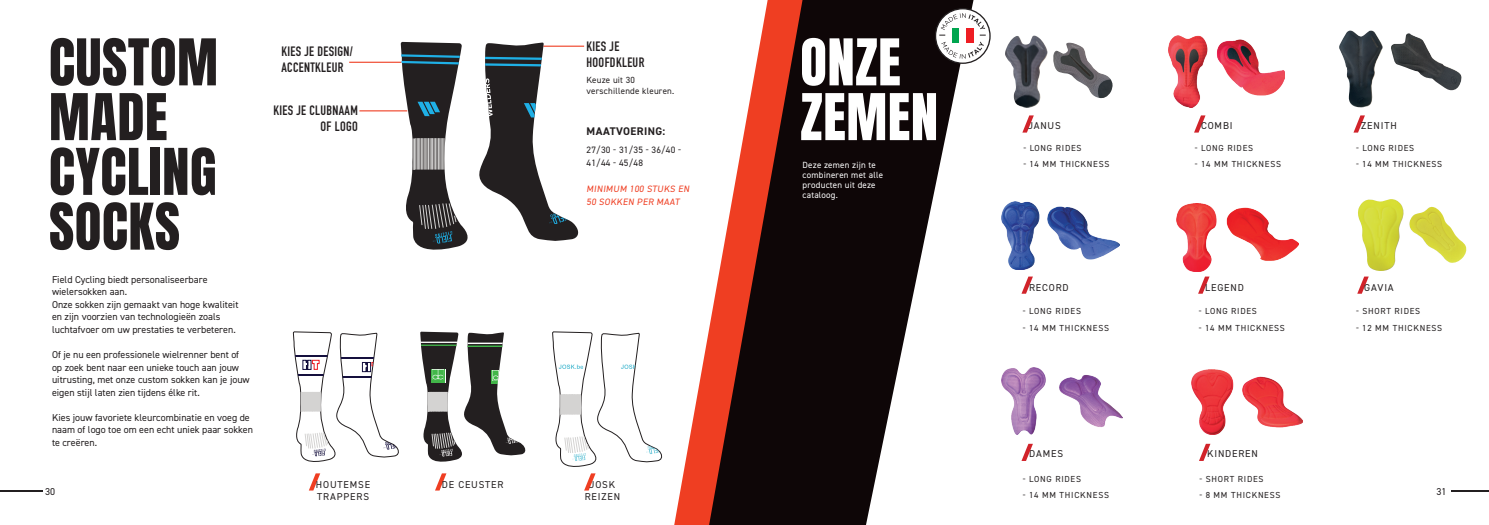
<style>
.page{position:relative;width:1489px;height:525px;background:#fff}
.page>*{position:absolute;margin:0;border:0;box-sizing:border-box;transform-origin:0 0}
.t1{font:54.75px/54.8px "Anton";letter-spacing:.01em;color:#231f20}
.t2{font:54.75px/54.8px "Anton";letter-spacing:.01em;color:#fff}
.t3{font:700 13.38px/15.6px "DIN Condensed";letter-spacing:.025em;color:#231f20}
.t4{font:700 11.12px "DIN2014";letter-spacing:.035em;color:#231f20}
.t5{font:10px/12.5px "DIN2014";color:#231f20}
.t6{font:10px/12px "DIN2014";letter-spacing:.085em;color:#231f20}
.t7{font:9.25px/13px "DIN2014";color:#ef3e22}
.t8{font:9.25px/13px "DIN2014";letter-spacing:.025em;color:#231f20}
.t9{font:8.88px/10px "DIN2014";letter-spacing:.025em;color:#fff}
.t10{font:8.88px/10px "DIN2014";letter-spacing:.025em;color:#231f20}
.t11{font:8.75px "DIN2014";letter-spacing:.085em;color:#231f20}
</style>
<div class="page">
<hr style="left:0;top:490px;width:43px;height:2px;background:#231f20">
<hr style="left:1451px;top:490px;width:37px;height:2px;background:#231f20">
<hr style="left:543px;top:46px;width:41px;height:1px;background:#ef3e22">
<hr style="left:359px;top:110px;width:48px;height:1px;background:#ef3e22">
<hr style="left:349px;top:62px;width:52px;height:1px;background:#ef3e22">
<svg style="left:399px;top:42px;width:180px;height:208px"></svg>
<svg style="left:293px;top:331px;width:106px;height:131px"></svg>
<svg style="left:420px;top:331px;width:106px;height:131px"></svg>
<svg style="left:674px;top:330px;width:35px;height:194px"></svg>
<svg style="left:709px;top:0;width:264px;height:524px;fill:#0e0607"></svg>
<img style="left:1168px;top:36px;width:116px;height:71px">
<img style="left:1001px;top:201px;width:118px;height:69px">
<img style="left:1176px;top:203px;width:121px;height:68px">
<img style="left:1358px;top:199px;width:45px;height:72px">
<img style="left:1409px;top:207px;width:57px;height:56px">
<img style="left:1001px;top:367px;width:121px;height:67px">
<img style="left:1191px;top:369px;width:111px;height:65px">
<svg style="left:1005px;top:35px;width:108px;height:97px"></svg>
<svg style="left:1021px;top:276px;width:11px;height:17px"></svg>
<svg style="left:1198px;top:276px;width:11px;height:17px"></svg>
<svg style="left:1357px;top:276px;width:11px;height:17px"></svg>
<svg style="left:1194px;top:115px;width:11px;height:17px"></svg>
<svg style="left:1339px;top:30px;width:123px;height:102px"></svg>
<svg style="left:1022px;top:443px;width:10px;height:17px"></svg>
<svg style="left:1199px;top:443px;width:11px;height:17px"></svg>
<svg style="left:935px;top:9px;width:54px;height:54px"></svg>
<div style="left:934px;top:8px;width:56px;height:56px;border:1px solid #231f20;border-radius:50%"></div>
<svg style="left:939px;top:13px;width:46px;height:46px"></svg>
<svg style="left:309px;top:473px;width:11px;height:17px"></svg>
<svg style="left:435px;top:473px;width:11px;height:17px"></svg>
<svg style="left:552px;top:331px;width:111px;height:159px"></svg>
<h1 class="t1" style="left:49px;top:39px;width:170px">CUSTOM<br>MADE<br>CYCLING<br>SOCKS</h1>
<p class="t5" style="left:52px;top:273px;width:188px">Field Cycling biedt personaliseerbare wielersokken aan.<br>Onze sokken zijn gemaakt van hoge kwaliteit en zijn voorzien van technologieën zoals luchtafvoer om uw prestaties te verbeteren.</p>
<p class="t5" style="left:52px;top:348px;width:199px">Of je nu een professionele wielrenner bent of op zoek bent naar een unieke touch aan jouw uitrusting, met onze custom sokken kan je jouw eigen stijl laten zien tijdens élke rit.</p>
<p class="t5" style="left:52px;top:410px;width:202px">Kies jouw favoriete kleurcombinatie en voeg de naam of logo toe om een echt uniek paar sokken te creëren.</p>
<h2 class="t3" style="left:281px;top:44px;width:73px">KIES JE DESIGN/<br>ACCENTKLEUR</h2>
<h2 class="t3" style="left:273px;top:102px;width:86px;text-align:right">KIES JE CLUBNAAM<br>OF LOGO</h2>
<h2 class="t3" style="left:586px;top:39px;width:59px">KIES JE<br>HOOFDKLEUR</h2>
<p class="t10" style="left:586px;top:75px;width:89px">Keuze uit 30 verschillende kleuren.</p>
<p class="t4" style="left:586px;top:123px;width:80px">MAATVOERING:</p>
<p class="t8" style="left:586px;top:143px;width:96px">27/30 - 31/35 - 36/40 -<br>41/44 - 45/48</p>
<p class="t7" style="left:586px;top:182px;width:106px">MINIMUM 100 STUKS EN<br>50 SOKKEN PER MAAT</p>
<h1 class="t2" style="left:800px;top:39px;width:139px">ONZE<br>ZEMEN</h1>
<p class="t9" style="left:802px;top:160px;width:82px">Deze zemen zijn te combineren met alle producten uit deze cataloog.</p>
<p class="t5" style="left:1027px;top:119px;width:34px">JANUS</p>
<p class="t5" style="left:1200px;top:119px;width:33px">COMBI</p>
<p class="t5" style="left:1360px;top:119px;width:37px">ZENITH</p>
<p class="t11" style="left:1023px;top:142px;width:60px">- LONG RIDES</p>
<p class="t11" style="left:1023px;top:158px;width:88px">- 14 MM THICKNESS</p>
<p class="t11" style="left:1194px;top:142px;width:60px">- LONG RIDES</p>
<p class="t11" style="left:1194px;top:158px;width:88px">- 14 MM THICKNESS</p>
<p class="t11" style="left:1355px;top:142px;width:60px">- LONG RIDES</p>
<p class="t11" style="left:1355px;top:158px;width:88px">- 14 MM THICKNESS</p>
<p class="t5" style="left:1029px;top:280px;width:41px">RECORD</p>
<p class="t5" style="left:1205px;top:280px;width:40px">LEGEND</p>
<p class="t5" style="left:1363px;top:280px;width:31px">GAVIA</p>
<p class="t11" style="left:1022px;top:306px;width:60px">- LONG RIDES</p>
<p class="t11" style="left:1022px;top:322px;width:88px">- 14 MM THICKNESS</p>
<p class="t11" style="left:1198px;top:306px;width:60px">- LONG RIDES</p>
<p class="t11" style="left:1198px;top:322px;width:88px">- 14 MM THICKNESS</p>
<p class="t11" style="left:1355px;top:306px;width:66px">- SHORT RIDES</p>
<p class="t11" style="left:1355px;top:322px;width:88px">- 12 MM THICKNESS</p>
<p class="t5" style="left:1029px;top:447px;width:35px">DAMES</p>
<p class="t6" style="left:1207px;top:447px;width:52px">KINDEREN</p>
<p class="t11" style="left:1022px;top:473px;width:60px">- LONG RIDES</p>
<p class="t11" style="left:1022px;top:489px;width:88px">- 14 MM THICKNESS</p>
<p class="t11" style="left:1199px;top:473px;width:66px">- SHORT RIDES</p>
<p class="t11" style="left:1199px;top:489px;width:83px">- 8 MM THICKNESS</p>
<p class="t6" style="left:316px;top:478px;width:56px">HOUTEMSE<br>TRAPPERS</p>
<p class="t6" style="left:442px;top:478px;width:63px">DE CEUSTER</p>
<p class="t6" style="left:584px;top:478px;width:37px;text-align:center">JOSK<br>REIZEN</p>
<p class="t5" style="left:45px;top:485px;width:11px">30</p>
<p class="t5" style="left:1436px;top:485px;width:11px">31</p>
</div>
